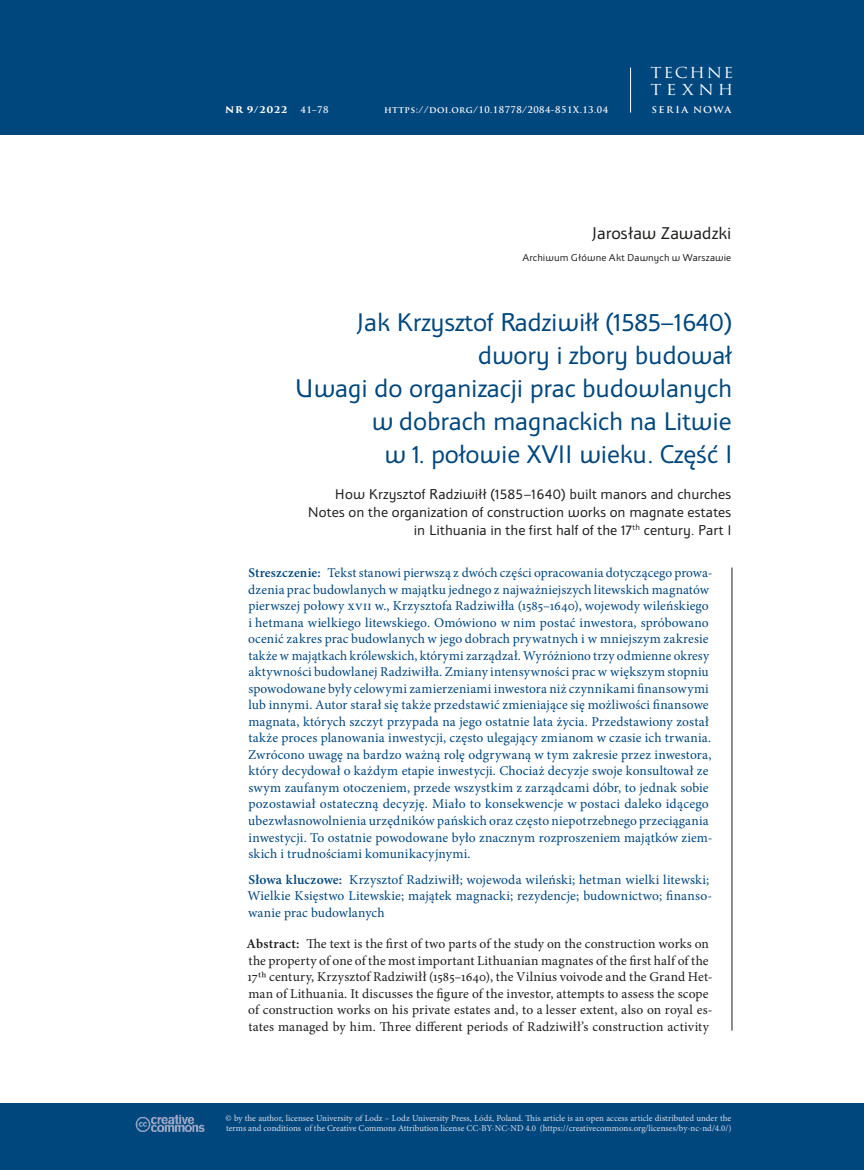
<style>
.page{position:relative;width:864px;height:1170px;background:#fff}
.page>*{position:absolute;margin:0;border:0;box-sizing:border-box;transform-origin:0 0}
.t1{font:27px/33px "Apolonia Nova OT";letter-spacing:-.005em;color:#00477d;text-align:right}
.t2{font:18px "Apolonia Nova OT";letter-spacing:.005em;color:#1d1d1b}
.t3{font:15px/18px "Apolonia Nova OT";letter-spacing:.005em;color:#1d1d1b;text-align:right}
.t4{font:14.7px/16.8px "Trajan Pro";letter-spacing:.115em;color:#fff;scale:1.1 1}
.t5{font:13.5px/16.5px "Minion Pro";letter-spacing:.01em;color:#00477d}
.t6{font:13.5px/16.5px "Minion Pro";letter-spacing:.01em;color:#1d1d1b}
.t7{font:10.5px "Apolonia Nova OT";letter-spacing:.015em;color:#1d1d1b}
.t8{font:9px/9.8px "Minion Pro";letter-spacing:.005em;color:#dbddea}
.t9{font:700 9px "Trajan Pro";letter-spacing:.05em;color:#fff}
.t10{font:700 9px "Trajan Pro";letter-spacing:.16em;color:#fff;scale:1.08 1}
.t11{font:700 9px "Trajan Pro 3";letter-spacing:.08em;color:#fff;scale:1.08 1}
.s1{font-weight:600}
</style>
<div class="page">
<div style="left:0;top:0;width:863px;height:135px;background:#00477d"></div>
<div style="left:0;top:1103px;width:863px;height:66px;background:#00477d"></div>
<hr style="left:630px;top:68px;width:1px;height:45px;background:#fff">
<img style="left:135px;top:1114px;width:70px;height:17px">
<hr style="left:731px;top:567px;width:1px;height:463px;background:#1d1d1b">
<p class="t4" style="left:650px;top:64px;width:77px">TECHNE<br>TEXNH</p>
<p class="t11" style="left:225px;top:103px;width:59px">NR 9/2022</p>
<p class="t10" style="left:651px;top:104px;width:76px">SERIA NOWA</p>
<p class="t9" style="left:300px;top:104px;width:29px">41–78</p>
<p class="t9" style="left:384px;top:104px;width:225px">https://doi.org/10.18778/2084-851X.13.04</p>
<h2 class="t2" style="left:591px;top:222px;width:141px">Jarosław Zawadzki</h2>
<p class="t7" style="left:522px;top:251px;width:210px">Archiwum Główne Akt Dawnych w Warszawie</p>
<h1 class="t1" style="left:295px;top:306px;width:439px">Jak Krzysztof Radziwiłł (1585–1640) dwory i zbory budował<br>Uwagi do organizacji prac budowlanych w dobrach magnackich na Litwie<br>w 1. połowie XVII wieku. Część I</h1>
<p class="t3" style="left:307px;top:485px;width:425px">How Krzysztof Radziwiłł (1585–1640) built manors and churches<br>Notes on the organization of construction works on magnate estates in Lithuania in the first half of the 17<sup>th</sup> century. Part I</p>
<p class="t5" style="left:248px;top:565px;width:466px"><span class="s1">Streszczenie:</span> Tekst stanowi pierwszą z dwóch części opracowania dotyczącego prowa&shy;dzenia prac budowlanych w majątku jednego z najważniejszych litewskich magnatów pierwszej połowy XVII w., Krzysztofa Radziwiłła (1585–1640), wojewody wileńskiego i hetmana wielkiego litewskiego. Omówiono w nim postać inwestora, spróbowano ocenić zakres prac budowlanych w jego dobrach prywatnych i w mniejszym zakresie także w majątkach królewskich, którymi zarządzał. Wyróżniono trzy odmienne okresy aktywności budowlanej Radziwiłła. Zmiany intensywności prac w większym stopniu spowodowane były celowymi zamierzeniami inwestora niż czynnikami finansowymi lub innymi. Autor starał się także przedstawić zmieniające się możliwości finansowe magnata, których szczyt przypada na jego ostatnie lata życia. Przedstawiony został także proces planowania inwestycji, często ulegający zmianom w czasie ich trwania.<br>Zwrócono uwagę na bardzo ważną rolę odgrywaną w tym zakresie przez inwestora, który decydował o każdym etapie inwestycji. Chociaż decyzje swoje konsultował ze swym zaufanym otoczeniem, przede wszystkim z zarządcami dóbr, to jednak sobie pozostawiał ostateczną decyzję. Miało to konsekwencje w postaci daleko idącego ubezwłasnowolnienia urzędników pańskich oraz często niepotrzebnego przeciągania inwestycji. To ostatnie powodowane było znacznym rozproszeniem majątków ziem&shy;skich i trudnościami komunikacyjnymi.</p>
<p class="t5" style="left:247px;top:871px;width:466px"><span class="s1">Słowa kluczowe:</span> Krzysztof Radziwiłł; wojewoda wileński; hetman wielki litewski;<br>Wielkie Księstwo Litewskie; majątek magnacki; rezydencje; budownictwo; finanso&shy;wanie prac budowlanych</p>
<p class="t6" style="left:246px;top:935px;width:467px"><span class="s1">Abstract:</span> The text is the first of two parts of the study on the construction works on the property of one of the most important Lithuanian magnates of the first half of the 17th century, Krzysztof Radziwiłł (1585–1640), the Vilnius voivode and the Grand Het&shy;man of Lithuania. It discusses the figure of the investor, attempts to assess the scope of construction works on his private estates and, to a lesser extent, also on royal es&shy;tates managed by him. Three different periods of Radziwiłł’s construction activity</p>
<p class="t8" style="left:225px;top:1113px;width:507px">© by the author, licensee University of Lodz – Lodz University Press, Łódź, Poland. This article is an open access article distributed under the terms and conditions of the Creative Commons Attribution license CC-BY-NC-ND 4.0 (https://creativecommons.org/licenses/by-nc-nd/4.0/)</p>
</div>
